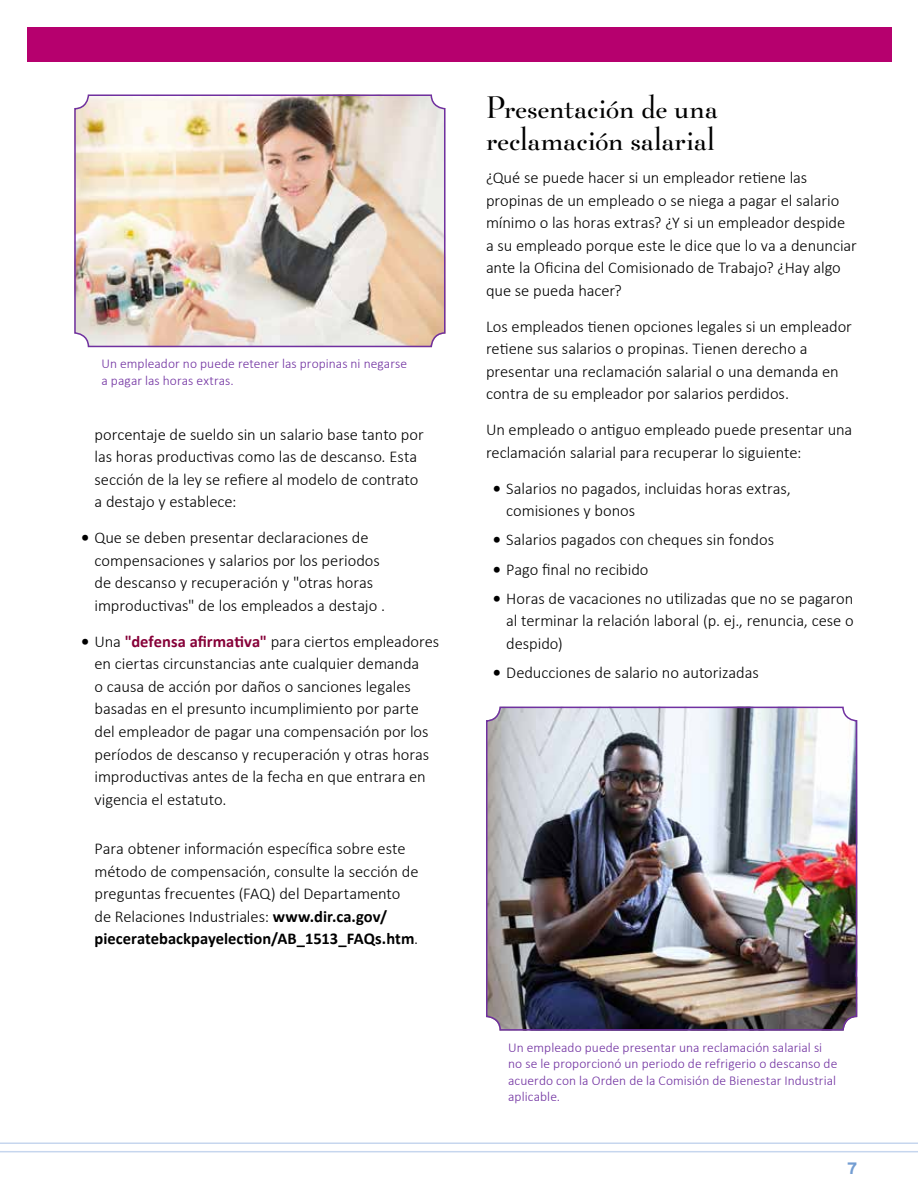
<style>
.page{position:relative;width:918px;height:1188px;background:#fff}
.page>*{position:absolute;margin:0;border:0;box-sizing:border-box;transform-origin:0 0}
.t1{font:30px/31.5px "Be Lucian";letter-spacing:.005em;color:#000}
.t2{font:300 16.5px/22.5px "Calibri";letter-spacing:-.005em;color:#000}
.t3{font:700 16.5px "Interstate";color:#739dd2}
.t4{font:300 13.5px/16.5px "Calibri";letter-spacing:.005em;color:#7030a0}
.s1{font-weight:700}
.s2{font-weight:700;color:#860038}
</style>
<div class="page">
<svg style="left:0;top:937px;width:918px;height:216px"></svg>
<div style="left:27px;top:27px;width:864px;height:35px;background:#b6006e"></div>
<img style="left:77px;top:97px;width:369px;height:247px">
<div style="left:74px;top:94px;width:371px;height:253px;border:2px solid #7030a0;border-radius:13px"></div>
<img style="left:486px;top:710px;width:371px;height:321px">
<div style="left:486px;top:707px;width:371px;height:324px;border:2px solid #7030a0;border-radius:13px"></div>
<p class="t4" style="left:102px;top:355px;width:307px">Un empleador no puede retener las propinas ni negarse a pagar las horas extras.</p>
<p class="t2" style="left:94px;top:423px;width:331px">porcentaje de sueldo sin un salario base tanto por las horas productivas como las de descanso. Esta sección de la ley se refiere al modelo de contrato a destajo y establece:</p>
<p class="t2" style="left:94px;top:527px;width:292px;text-indent:-13px"><span class="s1">•</span> Que se deben presentar declaraciones de compensaciones y salarios por los periodos de descanso y recuperación y "otras horas improductivas" de los empleados a destajo .</p>
<p class="t2" style="left:81px;top:630px;width:360px;text-align:center"><span class="s1">•</span> Una <span class="s2">"defensa afirmativa"</span> para ciertos empleadores en ciertas circunstancias ante cualquier demanda</p>
<p class="t2" style="left:94px;top:675px;width:336px">o causa de acción por daños o sanciones legales basadas en el presunto incumplimiento por parte del empleador de pagar una compensación por los períodos de descanso y recuperación y otras horas improductivas antes de la fecha en que entrara en vigencia el estatuto.</p>
<p class="t2" style="left:94px;top:837px;width:326px">Para obtener información específica sobre este método de compensación, consulte la sección de preguntas frecuentes (FaQ) del departamento de relaciones Industriales: <span class="s1">www.dir.ca.gov/ pieceratebackpayelection/AB_1513_FAQs.htm</span>.</p>
<h2 class="t1" style="left:486px;top:92px;width:233px">Presentación de una reclamación salarial</h2>
<p class="t2" style="left:486px;top:166px;width:372px">¿Qué se puede hacer si un empleador retiene las propinas de un empleado o se niega a pagar el salario mínimo o las horas extras? ¿Y si un empleador despide a su empleado porque este le dice que lo va a denunciar ante la oficina del Comisionado de Trabajo? ¿Hay algo que se pueda hacer?</p>
<p class="t2" style="left:486px;top:315px;width:368px">Los empleados tienen opciones legales si un empleador retiene sus salarios o propinas. Tienen derecho a presentar una reclamación salarial o una demanda en contra de su empleador por salarios perdidos.</p>
<p class="t2" style="left:486px;top:418px;width:368px">Un empleado o antiguo empleado puede presentar una reclamación salarial para recuperar lo siguiente:</p>
<p class="t2" style="left:506px;top:477px;width:286px;text-indent:-13px"><span class="s1">•</span> Salarios no pagados, incluidas horas extras, comisiones y bonos</p>
<p class="t2" style="left:493px;top:529px;width:283px"><span class="s1">•</span> Salarios pagados con cheques sin fondos</p>
<p class="t2" style="left:493px;top:558px;width:157px"><span class="s1">•</span> Pago final no recibido</p>
<p class="t2" style="left:506px;top:587px;width:349px;text-align:justify;text-indent:-13px"><span class="s1">•</span> Horas de vacaciones no utilizadas que no se pagaron al terminar la relación laboral (p. ej., renuncia, cese o despido)</p>
<p class="t2" style="left:493px;top:661px;width:268px"><span class="s1">•</span> deducciones de salario no autorizadas</p>
<p class="t4" style="left:508px;top:1039px;width:331px">Un empleado puede presentar una reclamación salarial si no se le proporcionó un periodo de refrigerio o descanso de acuerdo con la orden de la Comisión de bienestar Industrial aplicable.</p>
<p class="t3" style="left:847px;top:1158px;width:12px">7</p>
</div>
